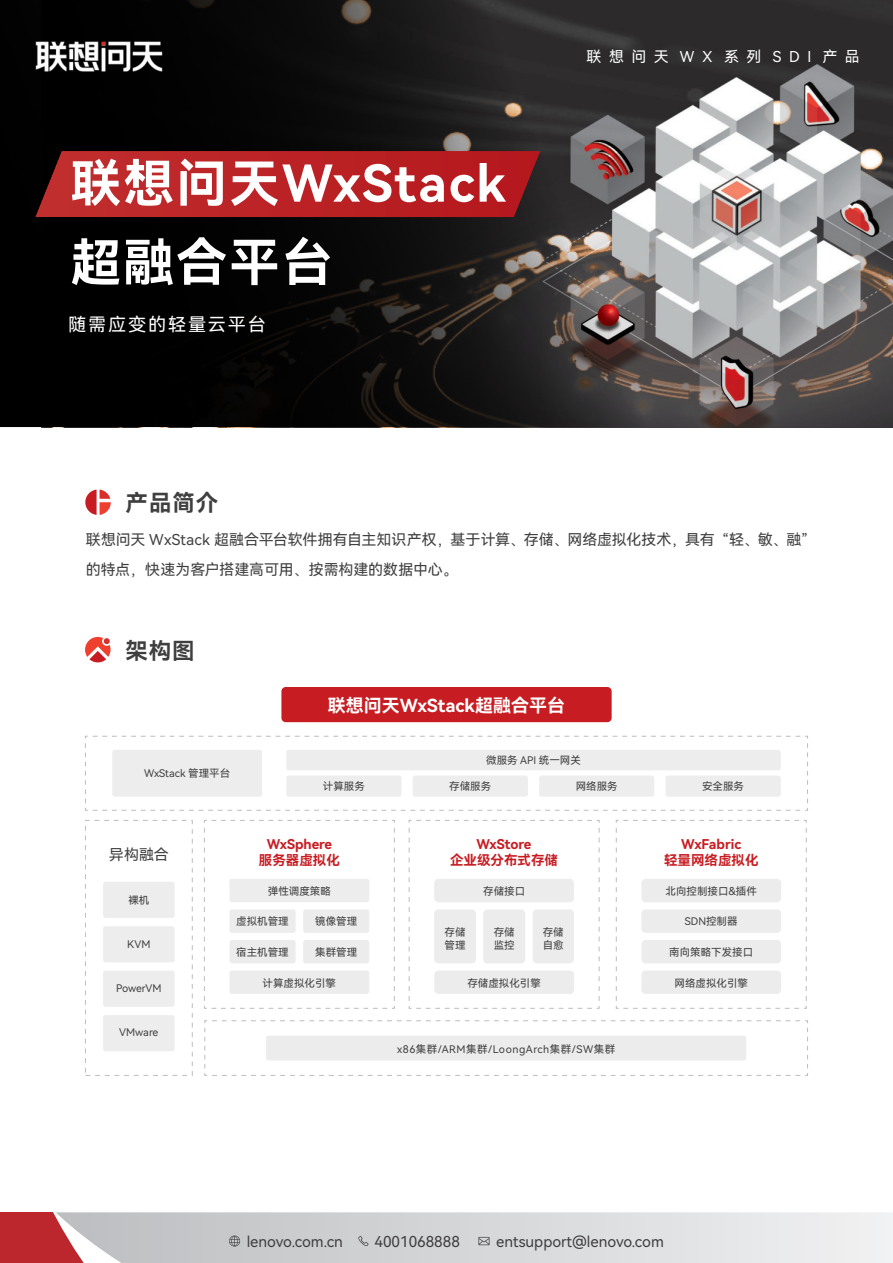
<style>
.page{position:relative;width:893px;height:1263px;background:#fff}
.page>*{position:absolute;margin:0;border:0;box-sizing:border-box;transform-origin:0 0}
.t1{font:50.85px/79.1px "Harmony OS Sans SC Bold";letter-spacing:.04em;color:#fff}
.t2{font:22.5px "Harmony OS Sans SC Bold";letter-spacing:.04em;color:#3f3f40}
.t3{font:18.15px "Harmony OS Sans SC";letter-spacing:.1em;color:#fff}
.t4{font:18px "Harmony OS Sans SC Bold";color:#fff}
.t5{font:15px/30px "Harmony OS Sans SC";letter-spacing:-.005em;color:#3f3f40}
.t6{font:15px "Harmony OS Sans SC";color:#3e3e3f}
.t7{font:15px "Harmony OS Sans SC";letter-spacing:.505em;color:#fff}
.t8{font:13.5px/16.2px "Harmony OS Sans SC Bold";color:#c71c22;text-align:center}
.t9{font:10.5px/12.6px "Harmony OS Sans SC";color:#3f3f40}
.t10{font:10.5px "Harmony OS Sans SC";letter-spacing:.05em;color:#3f3f40}
</style>
<div class="page">
<img style="left:42px;top:0;width:851px;height:428px">
<svg style="left:0;top:0;width:702px;height:427px"></svg>
<svg style="left:35px;top:151px;width:505px;height:66px"></svg>
<svg style="left:85px;top:490px;width:26px;height:25px"></svg>
<svg style="left:85px;top:637px;width:26px;height:25px"></svg>
<div style="left:85px;top:820px;width:108px;height:256px;border:1px dashed #bcbdc0"></div>
<svg style="left:85px;top:735px;width:723px;height:76px"></svg>
<svg style="left:204px;top:820px;width:191px;height:189px"></svg>
<svg style="left:408px;top:820px;width:192px;height:189px"></svg>
<svg style="left:615px;top:820px;width:192px;height:189px"></svg>
<svg style="left:204px;top:1020px;width:604px;height:56px"></svg>
<div style="left:641px;top:879px;width:140px;height:23px;background:#ececec;border-radius:4px"></div>
<div style="left:641px;top:970px;width:140px;height:24px;background:#ececec;border-radius:4px"></div>
<div style="left:641px;top:940px;width:140px;height:23px;background:#ececec;border-radius:4px"></div>
<div style="left:641px;top:909px;width:140px;height:24px;background:#ececec;border-radius:4px"></div>
<div style="left:434px;top:879px;width:140px;height:23px;background:#ececec;border-radius:4px"></div>
<div style="left:434px;top:970px;width:140px;height:24px;background:#ececec;border-radius:4px"></div>
<div style="left:533px;top:909px;width:41px;height:54px;background:#ececec;border-radius:4px"></div>
<div style="left:483px;top:909px;width:42px;height:54px;background:#ececec;border-radius:4px"></div>
<div style="left:434px;top:909px;width:42px;height:54px;background:#ececec;border-radius:4px"></div>
<div style="left:229px;top:879px;width:140px;height:23px;background:#ededed;border-radius:3px"></div>
<div style="left:229px;top:970px;width:140px;height:24px;background:#ececec;border-radius:3px"></div>
<div style="left:229px;top:909px;width:67px;height:24px;background:#ececec;border-radius:3px"></div>
<div style="left:303px;top:909px;width:66px;height:24px;background:#ececec;border-radius:3px"></div>
<div style="left:229px;top:940px;width:67px;height:23px;background:#ececec;border-radius:3px"></div>
<div style="left:303px;top:940px;width:66px;height:23px;background:#ececec;border-radius:3px"></div>
<div style="left:266px;top:1036px;width:480px;height:24px;background:#ececec;border-radius:3px"></div>
<div style="left:413px;top:775px;width:115px;height:22px;background:#ededed;border-radius:3px"></div>
<div style="left:286px;top:775px;width:115px;height:22px;background:#ededed;border-radius:3px"></div>
<div style="left:539px;top:775px;width:115px;height:22px;background:#ededed;border-radius:3px"></div>
<div style="left:666px;top:775px;width:115px;height:22px;background:#ededed;border-radius:3px"></div>
<div style="left:112px;top:750px;width:150px;height:47px;background:#ededed;border-radius:3px"></div>
<div style="left:286px;top:750px;width:495px;height:20px;background:#ededed;border-radius:3px"></div>
<div style="left:103px;top:882px;width:72px;height:36px;background:#ededed;border-radius:3px"></div>
<div style="left:103px;top:926px;width:72px;height:36px;background:#ededed;border-radius:3px"></div>
<div style="left:103px;top:971px;width:72px;height:36px;background:#ededed;border-radius:3px"></div>
<div style="left:103px;top:1015px;width:72px;height:36px;background:#ededed;border-radius:3px"></div>
<div style="left:281px;top:687px;width:331px;height:35px;background:#c71c22;border-radius:4px"></div>
<img style="left:2px;top:20px;width:194px;height:73px">
<svg style="left:0;top:1212px;width:893px;height:51px"></svg>
<h1 class="t1" style="left:71px;top:142px;width:437px">联想问天WxStack超融合平台</h1>
<h3 class="t3" style="left:68px;top:312px;width:199px">随需应变的轻量云平台</h3>
<h2 class="t2" style="left:126px;top:487px;width:94px">产品简介</h2>
<h3 class="t7" style="left:586px;top:47px;width:275px">联想问天 WX 系列 SDI 产品</h3>
<h3 class="t5" style="left:86px;top:524px;width:724px">联想问天 WxStack 超融合平台软件拥有自主知识产权，基于计算、存储、网络虚拟化技术，具有 “轻、敏、融”的特点，快速为客户搭建高可用、按需构建的数据中心。</h3>
<h2 class="t2" style="left:125px;top:635px;width:71px">架构图</h2>
<p class="t9" style="left:144px;top:767px;width:87px">WxStack 管理平台</p>
<h3 class="t4" style="left:328px;top:693px;width:239px">联想问天WxStack超融合平台</h3>
<p class="t9" style="left:323px;top:780px;width:43px">计算服务</p>
<p class="t9" style="left:486px;top:754px;width:96px">微服务 API 统一网关</p>
<p class="t9" style="left:449px;top:780px;width:43px">存储服务</p>
<p class="t9" style="left:576px;top:780px;width:43px">网络服务</p>
<p class="t9" style="left:702px;top:780px;width:43px">安全服务</p>
<h3 class="t5" style="left:109px;top:839px;width:62px">异构融合</h3>
<p class="t9" style="left:128px;top:894px;width:22px">裸机</p>
<p class="t9" style="left:127px;top:938px;width:25px">KVM</p>
<p class="t9" style="left:116px;top:982px;width:47px">PowerVM</p>
<p class="t9" style="left:119px;top:1025px;width:41px">VMware</p>
<p class="t8" style="left:259px;top:836px;width:82px">WxSphere服务器虚拟化</p>
<p class="t9" style="left:268px;top:884px;width:64px">弹性调度策略</p>
<p class="t9" style="left:236px;top:915px;width:54px">虚拟机管理</p>
<p class="t9" style="left:315px;top:915px;width:43px">镜像管理</p>
<p class="t9" style="left:236px;top:945px;width:54px">宿主机管理</p>
<p class="t9" style="left:315px;top:945px;width:43px">集群管理</p>
<p class="t9" style="left:263px;top:976px;width:75px">计算虚拟化引擎</p>
<p class="t8" style="left:450px;top:836px;width:109px">WxStore<br>企业级分布式存储</p>
<p class="t9" style="left:483px;top:884px;width:43px">存储接口</p>
<p class="t9" style="left:445px;top:926px;width:22px">存储管理</p>
<p class="t9" style="left:494px;top:926px;width:22px">存储监控</p>
<p class="t9" style="left:543px;top:926px;width:22px">存储自愈</p>
<p class="t9" style="left:467px;top:976px;width:75px">存储虚拟化引擎</p>
<p class="t10" style="left:397px;top:1041px;width:220px">x86集群/ARM集群/LoongArch集群/SW集群</p>
<p class="t8" style="left:664px;top:836px;width:96px">WxFabric<br>轻量网络虚拟化</p>
<p class="t9" style="left:666px;top:884px;width:93px">北向控制接口&amp;插件</p>
<p class="t9" style="left:685px;top:915px;width:54px">SDN控制器</p>
<p class="t9" style="left:669px;top:945px;width:85px">南向策略下发接口</p>
<p class="t9" style="left:674px;top:976px;width:75px">网络虚拟化引擎</p>
<h3 class="t6" style="left:247px;top:1231px;width:98px">lenovo.com.cn</h3>
<h3 class="t6" style="left:374px;top:1231px;width:87px">4001068888</h3>
<h3 class="t6" style="left:496px;top:1231px;width:169px">entsupport@lenovo.com</h3>
</div>
